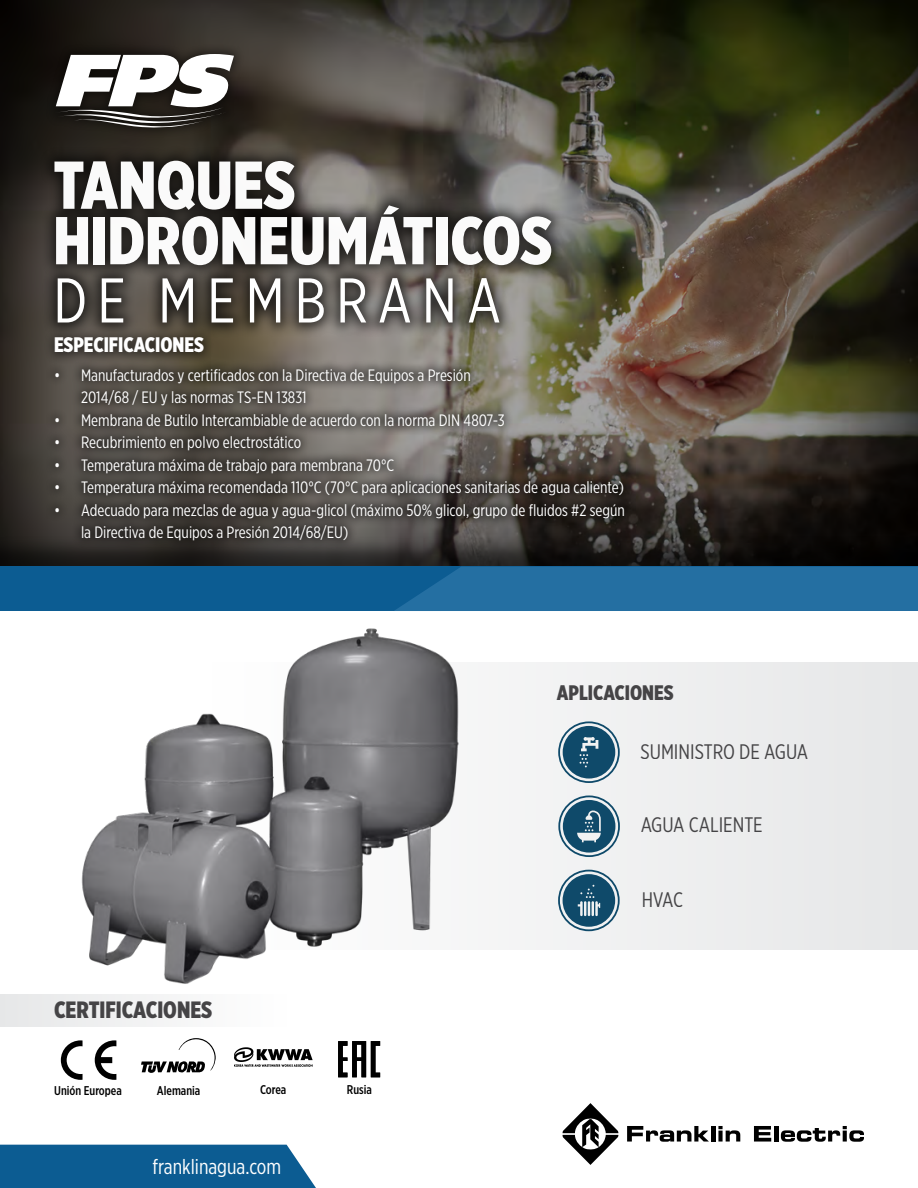
<style>
.page{position:relative;width:918px;height:1188px;background:#fff}
.page>*{position:absolute;margin:0;border:0;box-sizing:border-box;transform-origin:0 0}
.t1{font:900 67.5px/55.5px "Gotham X Narrow";color:#fff}
.t2{font:63px "Gotham X Narrow";letter-spacing:.16em;color:#fff}
.t3{font:900 23.7px "Gotham X Narrow";color:#414042}
.t4{font:21.15px "Gotham X Narrow";color:#fff}
.t5{font:21px "Gotham X Narrow";color:#414042}
.t6{font:900 21px "Gotham X Narrow";color:#fff}
.t7{font:900 21px "Gotham X Narrow";color:#414042}
.t8{font:16.5px/22.5px "Gotham X Narrow";color:#fff}
.t9{font:500 12.75px "Gotham X Narrow";color:#000}
</style>
<div class="page">
<div style="left:212px;top:662px;width:706px;height:288px;background:#e6e7e8"></div>
<div style="left:0;top:994px;width:286px;height:33px;background:#f2f3f3"></div>
<img style="left:0;top:0;width:918px;height:535px">
<div style="left:0;top:535px;width:918px;height:77px;background:#000;opacity:.5"></div>
<div style="left:0;top:566px;width:918px;height:44px;background:#0c5c92"></div>
<div style="left:410px;top:567px;width:508px;height:44px;background:#246fa2"></div>
<div style="left:45px;top:358px;width:590px;height:192px;background:#000;opacity:.5"></div>
<div style="left:44px;top:327px;width:170px;height:37px;background:#000;opacity:.5"></div>
<div style="left:39px;top:145px;width:528px;height:136px;background:#000;opacity:.67"></div>
<div style="left:42px;top:263px;width:472px;height:75px;background:#000;opacity:.67"></div>
<svg style="left:627px;top:1126px;width:82px;height:16px"></svg>
<hr style="left:711px;top:1126px;width:4px;height:16px;background:#000">
<svg style="left:718px;top:1126px;width:22px;height:16px"></svg>
<svg style="left:754px;top:1126px;width:17px;height:16px"></svg>
<hr style="left:774px;top:1126px;width:4px;height:16px;background:#000">
<svg style="left:781px;top:1126px;width:83px;height:16px"></svg>
<svg style="left:563px;top:1103px;width:55px;height:62px"></svg>
<div style="left:0;top:1145px;width:316px;height:43px;background:#0c5c92"></div>
<img style="left:40px;top:601px;width:460px;height:383px">
<svg style="left:61px;top:1040px;width:22px;height:40px"></svg>
<svg style="left:95px;top:1040px;width:21px;height:40px"></svg>
<svg style="left:141px;top:1038px;width:75px;height:35px"></svg>
<svg style="left:234px;top:1047px;width:79px;height:20px"></svg>
<svg style="left:338px;top:1041px;width:42px;height:36px"></svg>
<div style="left:44px;top:43px;width:200px;height:95px;background:#000;opacity:.5"></div>
<svg style="left:54px;top:54px;width:180px;height:75px"></svg>
<div style="left:558px;top:870px;width:62px;height:61px;border:2px solid #0f4a6a;border-radius:50%"></div>
<svg style="left:563px;top:874px;width:52px;height:53px"></svg>
<div style="left:558px;top:721px;width:62px;height:62px;border:2px solid #0f4a6a;border-radius:50%"></div>
<svg style="left:563px;top:726px;width:52px;height:53px"></svg>
<div style="left:558px;top:796px;width:62px;height:61px;border:2px solid #0f4a6a;border-radius:50%"></div>
<svg style="left:563px;top:800px;width:52px;height:53px"></svg>
<h1 class="t1" style="left:53px;top:157px;width:500px">TANQUES<br>HIDRONEUMÁTICOS</h1>
<h2 class="t2" style="left:53px;top:263px;width:449px">DE MEMBRANA</h2>
<p class="t6" style="left:54px;top:332px;width:151px">ESPECIFICACIONES</p>
<p class="t8" style="left:81px;top:363px;width:391px;text-indent:-27px">• Manufacturados y certificados con la Directiva de Equipos a Presión<br>2014/68 / EU y las normas TS-EN 13831</p>
<p class="t8" style="left:54px;top:408px;width:452px">• Membrana de Butilo Intercambiable de acuerdo con la norma DIN 4807-3</p>
<p class="t8" style="left:54px;top:431px;width:249px">• Recubrimiento en polvo electrostático</p>
<p class="t8" style="left:54px;top:453px;width:342px">• Temperatura máxima de trabajo para membrana 70°C</p>
<p class="t8" style="left:54px;top:476px;width:571px">• Temperatura máxima recomendada 110°C (70°C para aplicaciones sanitarias de agua caliente)</p>
<p class="t8" style="left:81px;top:498px;width:545px;text-indent:-27px">• Adecuado para mezclas de agua y agua-glicol (máximo 50% glicol, grupo de fluidos #2 según la Directiva de Equipos a Presión 2014/68/EU)</p>
<p class="t7" style="left:557px;top:679px;width:118px">APLICACIONES</p>
<p class="t5" style="left:640px;top:739px;width:169px">SUMINISTRO DE AGUA</p>
<p class="t5" style="left:640px;top:812px;width:124px">AGUA CALIENTE</p>
<h3 class="t3" style="left:54px;top:995px;width:160px">CERTIFICACIONES</h3>
<p class="t9" style="left:54px;top:1083px;width:69px">Unión Europea</p>
<p class="t9" style="left:157px;top:1082px;width:45px">Alemania</p>
<p class="t9" style="left:260px;top:1082px;width:28px">Corea</p>
<p class="t9" style="left:347px;top:1082px;width:27px">Rusia</p>
<p class="t4" style="left:153px;top:1154px;width:130px">franklinagua.com</p>
<p class="t5" style="left:641px;top:887px;width:43px">HVAC</p>
</div>
